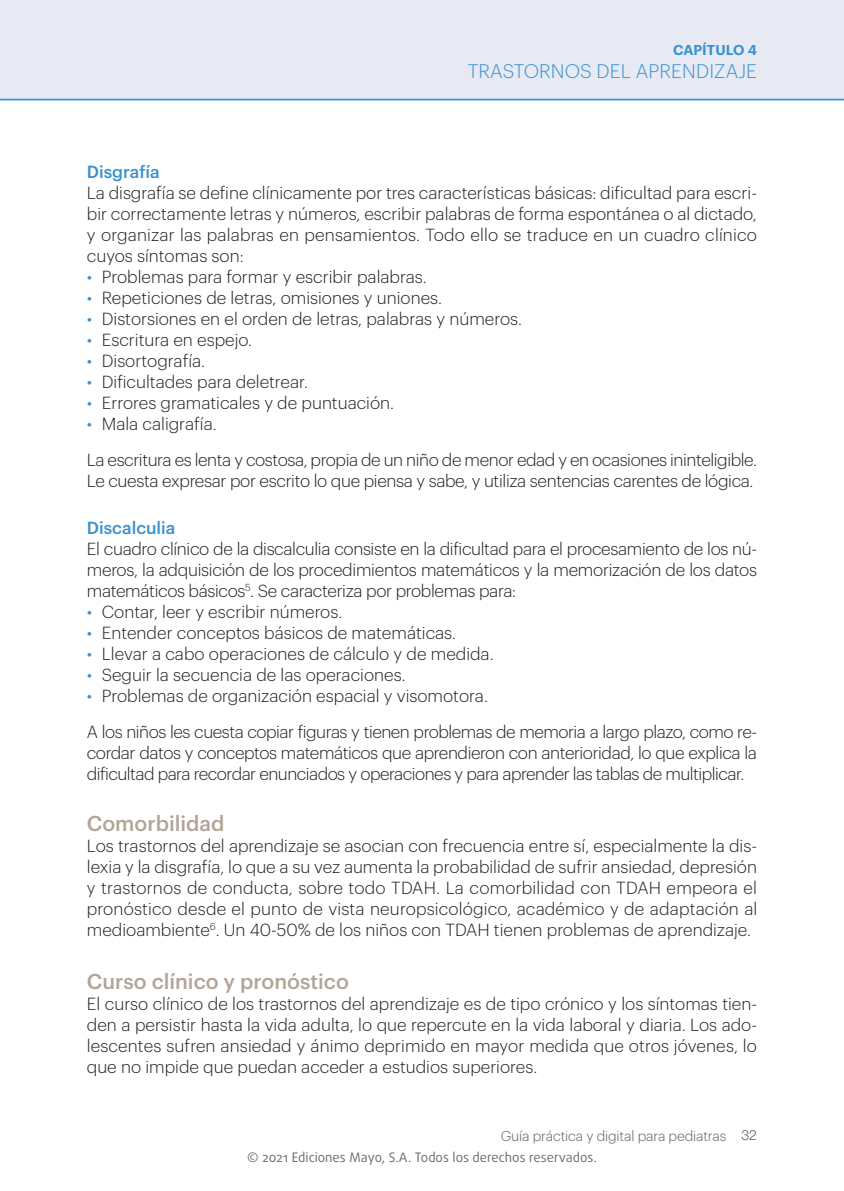
<style>
.page{position:relative;width:844px;height:1191px;background:#fff}
.page>*{position:absolute;margin:0;border:0;box-sizing:border-box;transform-origin:0 0}
.LADILLO_02{font:500 21px "Graphik";color:#b2a496}
.t1{font:300 19.25px "Graphik";letter-spacing:.005em;color:#3992cf}
.TEXT_GENERAL_sin{font:300 17.15px/21px "Graphik";color:#231f20;text-align:justify}
.TEXT_GENERAL{font:300 17.15px/21px "Graphik";letter-spacing:-.025em;color:#231f20}
.LADILLO_02-2{font:500 17.15px "Graphik";color:#3992cf}
.t2{font:300 14px "Graphik";letter-spacing:-.01em;color:#5a5d67}
.t3{font:600 14px "Graphik";letter-spacing:.005em;color:#3992cf}
.t4{font:13.12px "Daxline Pro";color:#6c6d70}
.s1{color:#3992cf}
.s2{font-family:"Helvetica Neue LT Std"}
</style>
<div class="page">
<div style="left:0;top:0;width:843px;height:99px;background:#e8eaf3"></div>
<hr style="left:0;top:99px;width:843px;height:1px;background:#3992cf">
<p class="t3" style="left:672px;top:39px;width:86px">CAPÍTULO 4</p>
<p class="t1" style="left:467px;top:57px;width:291px">TRASTORNOS DEL APRENDIZAJE</p>
<p class="LADILLO_02-2" style="left:87px;top:159px;width:74px">Disgrafía</p>
<p class="TEXT_GENERAL_sin" style="left:87px;top:181px;width:671px">La disgrafía se define clínicamente por tres características básicas: dificultad para escri&shy;bir correctamente letras y números, escribir palabras de forma espontánea o al dictado, y organizar las palabras en pensamientos. Todo ello se traduce en un cuadro clínico cuyos síntomas son:</p>
<p class="TEXT_GENERAL_sin" style="left:87px;top:265px;width:341px"><span class="s1">•</span> Problemas para formar y escribir palabras.</p>
<p class="TEXT_GENERAL_sin" style="left:87px;top:286px;width:357px"><span class="s1">•</span> Repeticiones de letras, omisiones y uniones.</p>
<p class="TEXT_GENERAL_sin" style="left:87px;top:307px;width:436px"><span class="s1">•</span> Distorsiones en el orden de letras, palabras y números.</p>
<p class="TEXT_GENERAL_sin" style="left:87px;top:328px;width:167px"><span class="s1">•</span> Escritura en espejo.</p>
<p class="TEXT_GENERAL_sin" style="left:87px;top:349px;width:120px"><span class="s1">•</span> Disortografía.</p>
<p class="TEXT_GENERAL_sin" style="left:87px;top:370px;width:222px"><span class="s1">•</span> Dificultades para deletrear.</p>
<p class="TEXT_GENERAL_sin" style="left:87px;top:391px;width:309px"><span class="s1">•</span> Errores gramaticales y de puntuación.</p>
<p class="TEXT_GENERAL_sin" style="left:87px;top:412px;width:131px"><span class="s1">•</span> Mala caligrafía.</p>
<p class="TEXT_GENERAL" style="left:87px;top:448px;width:671px">La escritura es lenta y costosa, propia de un niño de menor edad y en ocasiones ininteligible.<br>Le cuesta expresar por escrito lo que piensa y sabe, y utiliza sentencias carentes de lógica.</p>
<p class="LADILLO_02-2" style="left:87px;top:515px;width:90px">Discalculia</p>
<p class="TEXT_GENERAL_sin" style="left:87px;top:537px;width:671px">El cuadro clínico de la discalculia consiste en la dificultad para el procesamiento de los nú&shy;meros, la adquisición de los procedimientos matemáticos y la memorización de los datos matemáticos básicos<sup>5</sup>. Se caracteriza por problemas para:</p>
<p class="TEXT_GENERAL_sin" style="left:87px;top:600px;width:257px"><span class="s1">•</span> Contar, leer y escribir números.</p>
<p class="TEXT_GENERAL_sin" style="left:87px;top:621px;width:370px"><span class="s1">•</span> Entender conceptos básicos de matemáticas.</p>
<p class="TEXT_GENERAL_sin" style="left:87px;top:642px;width:408px"><span class="s1">•</span> Llevar a cabo operaciones de cálculo y de medida.</p>
<p class="TEXT_GENERAL_sin" style="left:87px;top:663px;width:320px"><span class="s1">•</span> Seguir la secuencia de las operaciones.</p>
<p class="TEXT_GENERAL_sin" style="left:87px;top:684px;width:402px"><span class="s1">•</span> Problemas de organización espacial y visomotora.</p>
<p class="TEXT_GENERAL" style="left:87px;top:720px;width:671px;text-align:justify">A los niños les cuesta copiar figuras y tienen problemas de memoria a largo plazo, como re&shy;cordar datos y conceptos matemáticos que aprendieron con anterioridad, lo que explica la dificultad para recordar enunciados y operaciones y para aprender las tablas de multiplicar.</p>
<p class="LADILLO_02" style="left:87px;top:807px;width:139px">Comorbilidad</p>
<p class="TEXT_GENERAL_sin" style="left:87px;top:834px;width:672px">Los trastornos del aprendizaje se asocian con frecuencia entre sí, especialmente la dis&shy;lexia y la disgrafía, lo que a su vez aumenta la probabilidad de sufrir ansiedad, depresión y trastornos de conducta, sobre todo TDAH. La comorbilidad con TDAH empeora el pronóstico desde el punto de vista neuropsicológico, académico y de adaptación al medioambiente<sup>6</sup>. Un 40-50% de los niños con TDAH tienen problemas de aprendizaje.</p>
<p class="LADILLO_02" style="left:87px;top:965px;width:263px">Curso clínico y pronóstico</p>
<p class="TEXT_GENERAL_sin" style="left:87px;top:992px;width:671px">El curso clínico de los trastornos del aprendizaje es de tipo crónico y los síntomas tien&shy;den a persistir hasta la vida adulta, lo que repercute en la vida laboral y diaria. Los ado&shy;lescentes sufren ansiedad y ánimo deprimido en mayor medida que otros jóvenes, lo que no impide que puedan acceder a estudios superiores.</p>
<p class="t2" style="left:500px;top:1126px;width:258px">Guía práctica y digital para pediatras <span class="s2">32</span></p>
<p class="t4" style="left:247px;top:1148px;width:351px">© 2021 Ediciones Mayo, S.A. Todos los derechos reservados.</p>
</div>
